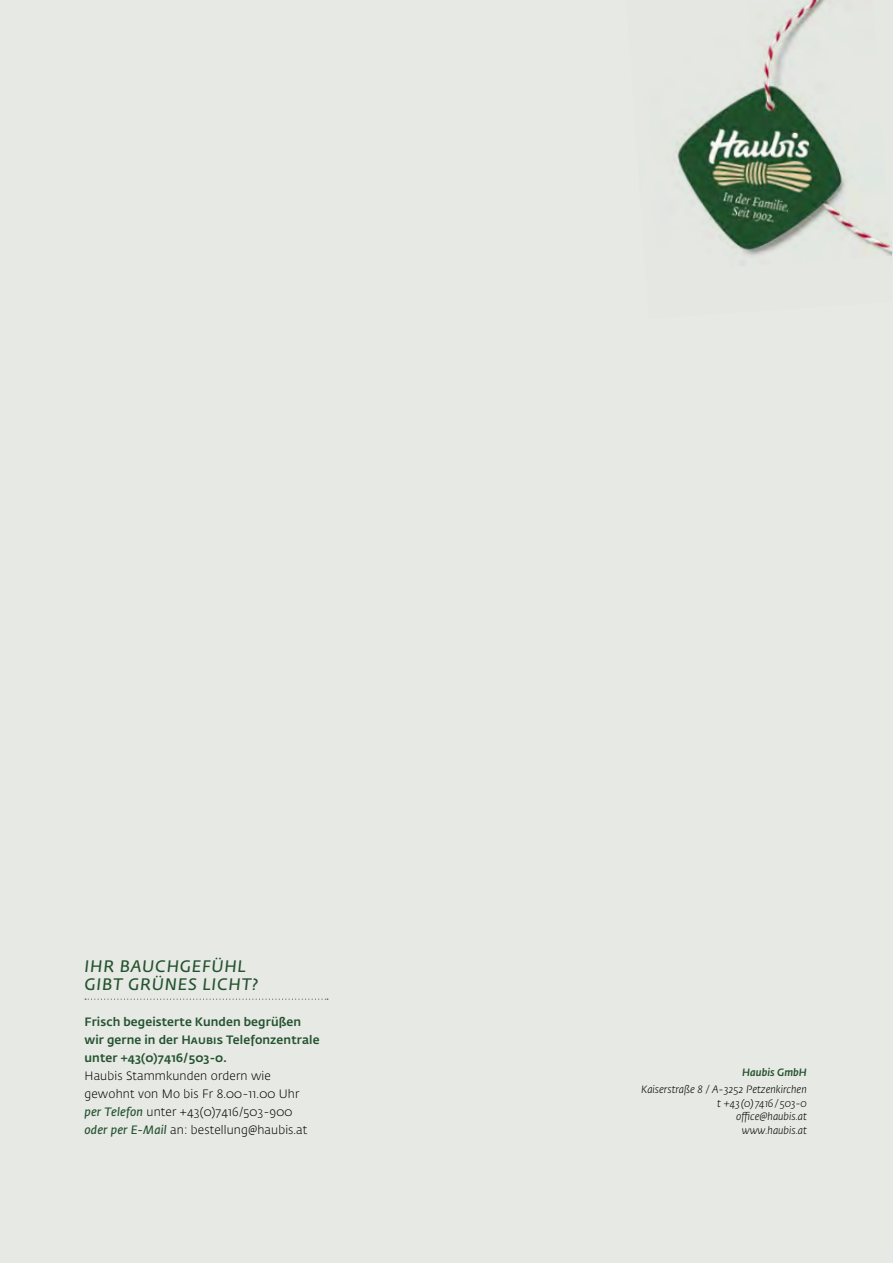
<style>
.page{position:relative;width:893px;height:1263px;background:#e6e9e4}
.page>*{position:absolute;margin:0;border:0;box-sizing:border-box;transform-origin:0 0}
.t1{font:italic 600 16.5px/18px "Fedra Sans Pro";letter-spacing:.05em;color:#24522f}
.t2{font:300 12px/18px "Fedra Sans Pro";letter-spacing:.01em;color:#000}
.t3{font:500 12px/18px "Fedra Sans Pro";letter-spacing:.01em;color:#24522f}
.t4{font:italic 300 10.5px/13.5px "Fedra Sans Pro";color:#000;text-align:right}
.t5{font:italic 500 10.5px "Fedra Sans Pro";color:#24522f}
.s1{font-weight:600;font-style:italic;color:#24522f}
</style>
<div class="page">
<svg style="left:85px;top:999px;width:243px;height:1px"></svg>
<img style="left:677px;top:0;width:215px;height:252px">
<h1 class="t1" style="left:85px;top:956px;width:175px">IHR BAUCHGEFÜHL<br>GIBT GRÜNES LICHT?</h1>
<p class="t3" style="left:85px;top:1012px;width:237px">Frisch begeisterte Kunden begrüßen wir gerne in der Haubis Telefonzentrale unter +43(0)7416/503-0.</p>
<p class="t2" style="left:85px;top:1067px;width:224px">Haubis Stammkunden ordern wie gewohnt von Mo bis Fr 8.00-11.00 Uhr <span class="s1">per Telefon</span> unter +43(0)7416/503-900 <span class="s1">oder per E-Mail</span> an: bestellung@haubis.at</p>
<p class="t5" style="left:742px;top:1064px;width:66px">Haubis GmbH</p>
<p class="t4" style="left:641px;top:1083px;width:167px">Kaiserstraße 8 / A-3252 Petzenkirchen t +43 (0) 7416 / 503-0<br>office@haubis.at<br>www.haubis.at</p>
</div>
